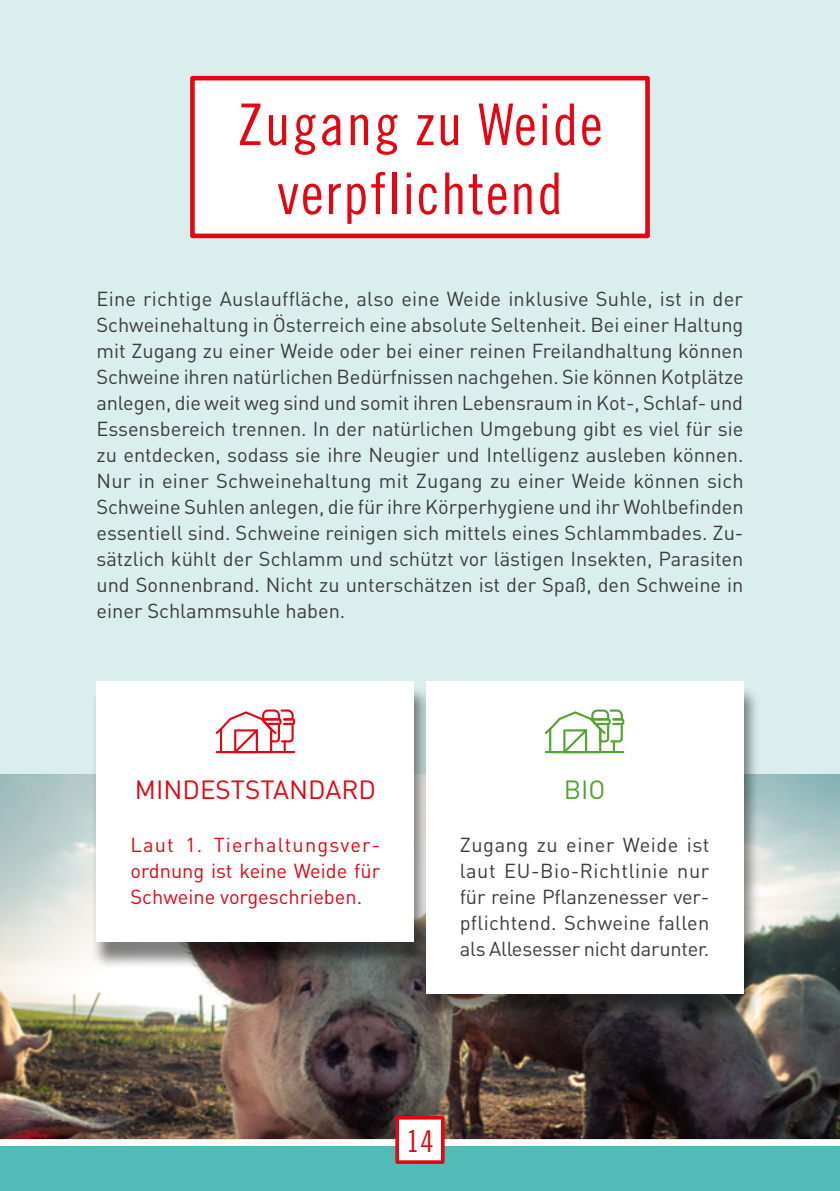
<style>
.page{position:relative;width:840px;height:1191px;background:#fff}
.page>*{position:absolute;margin:0;border:0;box-sizing:border-box;transform-origin:0 0}
.t1{font:57.4px/69px "Trade Gothic Cond Eighteen";letter-spacing:.03em;color:#e30613;text-align:center}
.t2{font:30px "Trade Gothic Cond Eighteen";color:#e30613}
.t3{font:26px "DIN";color:#e30613}
.t4{font:26px "DIN";color:#53a333}
.t5{font:20px/26px "DIN";color:#3c3c3b;text-align:justify}
.t6{font:20px/26px "DIN";color:#e30613;text-align:justify}
</style>
<div class="page">
<div style="left:0;top:0;width:839px;height:1140px;background:#daefed"></div>
<img style="left:0;top:774px;width:839px;height:364px">
<div style="left:0;top:1146px;width:839px;height:45px;background:#52bbb5"></div>
<div style="left:397px;top:1117px;width:45px;height:45px;background:#fff"></div>
<div style="left:395px;top:1116px;width:49px;height:47px;border:4px solid #e30613"></div>
<div style="left:192px;top:78px;width:455px;height:158px;background:#fff"></div>
<div style="left:190px;top:76px;width:459px;height:162px;border:5px solid #e30613"></div>
<div style="left:91px;top:685px;width:340px;height:284px;background:#000;opacity:.5"></div>
<div style="left:96px;top:681px;width:318px;height:261px;background:#fff"></div>
<div style="left:419px;top:685px;width:341px;height:335px;background:#000;opacity:.5"></div>
<div style="left:425px;top:681px;width:318px;height:312px;background:#fff"></div>
<svg style="left:215px;top:709px;width:80px;height:42px"></svg>
<hr style="left:215px;top:751px;width:80px;height:2px;background:#e30613">
<svg style="left:545px;top:709px;width:79px;height:42px"></svg>
<hr style="left:544px;top:751px;width:80px;height:2px;background:#53a333">
<h1 class="t1" style="left:237px;top:89px;width:366px">Zugang zu Weide verpflichtend</h1>
<p class="t5" style="left:96px;top:285px;width:648px">Eine richtige Auslauffläche, also eine Weide inklusive Suhle, ist in der Schweinehaltung in Österreich eine absolute Seltenheit. Bei einer Haltung mit Zugang zu einer Weide oder bei einer reinen Freilandhaltung können Schweine ihren natürlichen Bedürfnissen nachgehen. Sie können Kotplätze anlegen, die weit weg sind und somit ihren Lebensraum in Kot-, Schlaf- und Essensbereich trennen. In der natürlichen Umgebung gibt es viel für sie zu entdecken, sodass sie ihre Neugier und Intelligenz ausleben können.<br>Nur in einer Schweinehaltung mit Zugang zu einer Weide können sich Schweine Suhlen anlegen, die für ihre Körperhygiene und ihr Wohlbefinden essentiell sind. Schweine reinigen sich mittels eines Schlammbades. Zu&shy;sätzlich kühlt der Schlamm und schützt vor lästigen Insekten, Parasiten und Sonnenbrand. Nicht zu unterschätzen ist der Spaß, den Schweine in einer Schlammsuhle haben.</p>
<h3 class="t3" style="left:135px;top:773px;width:242px">MINDESTSTANDARD</h3>
<p class="t6" style="left:130px;top:831px;width:251px">Laut 1. Tierhaltungsver&shy;ordnung ist keine Weide für Schweine vorgeschrieben.</p>
<h3 class="t4" style="left:563px;top:773px;width:43px">BIO</h3>
<p class="t5" style="left:459px;top:831px;width:251px">Zugang zu einer Weide ist laut EU-Bio-Richtlinie nur für reine Pflanzenesser ver&shy;pflichtend. Schweine fallen als Allesesser nicht darunter.</p>
<h2 class="t2" style="left:406px;top:1123px;width:29px">14</h2>
</div>
